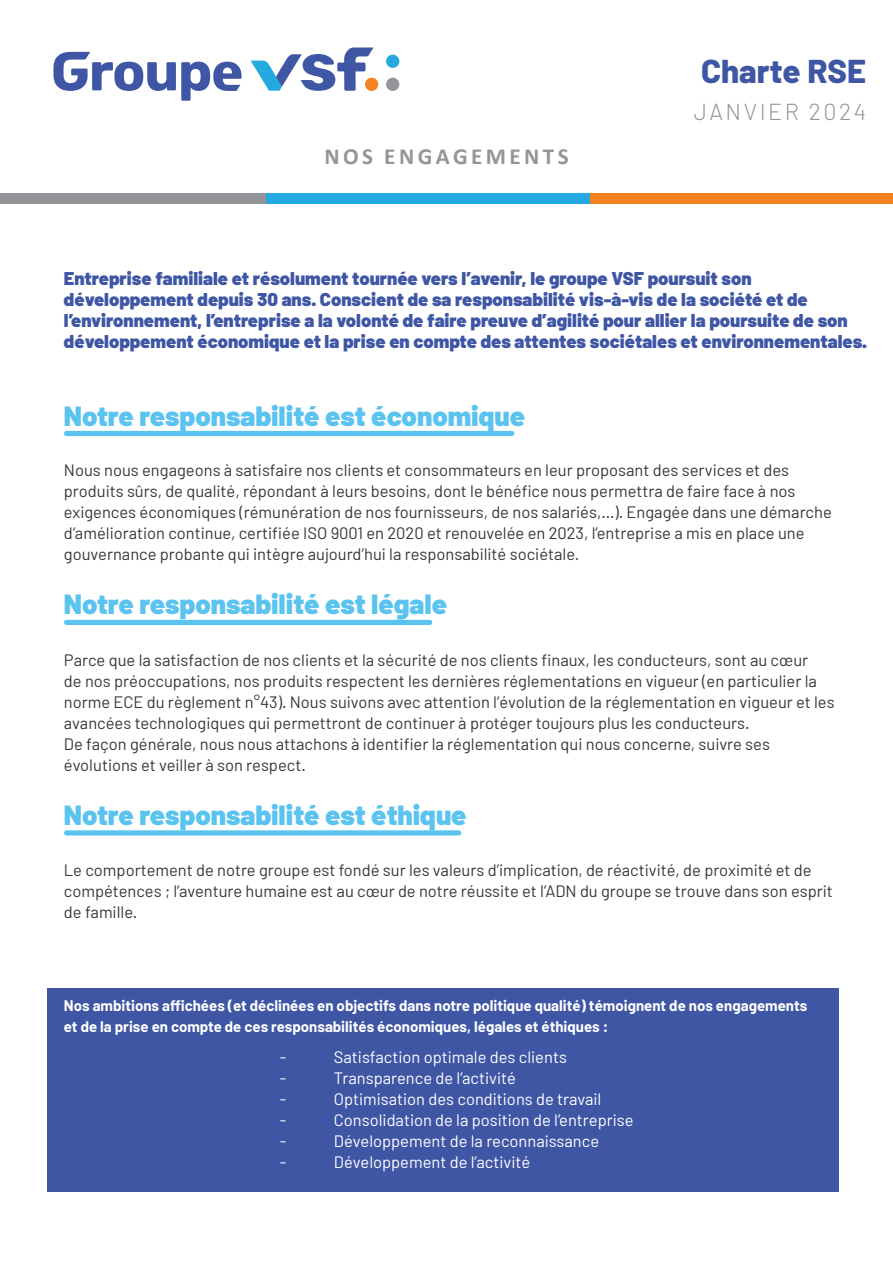
<style>
.page{position:relative;width:893px;height:1263px;background:#fff}
.page>*{position:absolute;margin:0;border:0;box-sizing:border-box;transform-origin:0 0}
.t1{font:800 33px "Barlow";color:#3f56a5}
.t2{font:900 27.75px "Barlow";color:#5bc3ef}
.t3{font:700 23.1px "Calibri";letter-spacing:.15em;color:#939598}
.t4{font:300 23.1px "Barlow";letter-spacing:.11em;color:#939598}
.t5{font:900 18.45px/21px "Barlow";color:#3f56a5}
.t6{font:16.5px/21px "Barlow";color:#36373d}
.t7{font:16.5px "Barlow";color:#fff}
.t8{font:700 15px/21px "Barlow";color:#fff}
</style>
<div class="page">
<div style="left:48px;top:989px;width:791px;height:203px;background:#3f56a5"></div>
<div style="left:0;top:193px;width:266px;height:11px;background:#939598"></div>
<div style="left:266px;top:193px;width:325px;height:11px;background:#24aae1"></div>
<div style="left:591px;top:193px;width:302px;height:11px;background:#f58220"></div>
<div style="left:386px;top:55px;width:13px;height:13px;background:#24aae1;border-radius:50%"></div>
<div style="left:365px;top:78px;width:13px;height:13px;background:#f58220;border-radius:50%"></div>
<div style="left:386px;top:78px;width:13px;height:13px;background:#939598;border-radius:50%"></div>
<svg style="left:53px;top:52px;width:189px;height:49px"></svg>
<svg style="left:251px;top:47px;width:123px;height:44px"></svg>
<div style="left:67px;top:431px;width:445px;height:5px;background:#5bc3ef"></div>
<div style="left:67px;top:620px;width:363px;height:5px;background:#5bc3ef"></div>
<div style="left:67px;top:830px;width:392px;height:5px;background:#5bc3ef"></div>
<p class="t3" style="left:324px;top:140px;width:246px">NOS ENGAGEMENTS</p>
<p class="t1" style="left:701px;top:50px;width:167px">Charte RSE</p>
<p class="t4" style="left:694px;top:97px;width:174px">JANVIER 2024</p>
<p class="t5" style="left:64px;top:268px;width:805px">Entreprise familiale et résolument tournée vers l’avenir, le groupe VSF poursuit son développement depuis 30 ans. Conscient de sa responsabilité vis-à-vis de la société et de l’environnement, l’entreprise a la volonté de faire preuve d’agilité pour allier la poursuite de son développement économique et la prise en compte des attentes sociétales et environnementales.</p>
<p class="t2" style="left:64px;top:398px;width:463px">Notre responsabilité est économique</p>
<p class="t6" style="left:64px;top:459px;width:769px">Nous nous engageons à satisfaire nos clients et consommateurs en leur proposant des services et des produits sûrs, de qualité, répondant à leurs besoins, dont le bénéfice nous permettra de faire face à nos exigences économiques (rémunération de nos fournisseurs, de nos salariés,…). Engagée dans une démarche d’amélioration continue, certifiée ISO 9001 en 2020 et renouvelée en 2023, l’entreprise a mis en place une gouvernance probante qui intègre aujourd’hui la responsabilité sociétale.</p>
<p class="t2" style="left:64px;top:587px;width:385px">Notre responsabilité est légale</p>
<p class="t6" style="left:64px;top:649px;width:772px">Parce que la satisfaction de nos clients et la sécurité de nos clients finaux, les conducteurs, sont au cœur<br>de nos préoccupations, nos produits respectent les dernières réglementations en vigueur (en particulier la norme ECE du règlement n°43). Nous suivons avec attention l’évolution de la réglementation en vigueur et les avancées technologiques qui permettront de continuer à protéger toujours plus les conducteurs.</p>
<p class="t6" style="left:64px;top:733px;width:708px">De façon générale, nous nous attachons à identifier la réglementation qui nous concerne, suivre ses évolutions et veiller à son respect.</p>
<p class="t2" style="left:64px;top:798px;width:404px">Notre responsabilité est éthique</p>
<p class="t6" style="left:64px;top:859px;width:770px">Le comportement de notre groupe est fondé sur les valeurs d’implication, de réactivité, de proximité et de compétences ; l’aventure humaine est au cœur de notre réussite et l’ADN du groupe se trouve dans son esprit de famille.</p>
<p class="t8" style="left:64px;top:995px;width:745px">Nos ambitions affichées (et déclinées en objectifs dans notre politique qualité) témoignent de nos engagements et de la prise en compte de ces responsabilités économiques, légales et éthiques :</p>
<p class="t7" style="left:280px;top:1047px;width:8px">-</p>
<p class="t7" style="left:334px;top:1047px;width:234px">Satisfaction optimale des clients</p>
<p class="t7" style="left:280px;top:1068px;width:8px">-</p>
<p class="t7" style="left:334px;top:1068px;width:183px">Transparence de l’activité</p>
<p class="t7" style="left:280px;top:1089px;width:8px">-</p>
<p class="t7" style="left:334px;top:1089px;width:269px">Optimisation des conditions de travail</p>
<p class="t7" style="left:280px;top:1110px;width:8px">-</p>
<p class="t7" style="left:334px;top:1110px;width:301px">Consolidation de la position de l’entreprise</p>
<p class="t7" style="left:280px;top:1131px;width:8px">-</p>
<p class="t7" style="left:334px;top:1131px;width:267px">Développement de la reconnaissance</p>
<p class="t7" style="left:280px;top:1152px;width:8px">-</p>
<p class="t7" style="left:334px;top:1152px;width:198px">Développement de l’activité</p>
</div>
